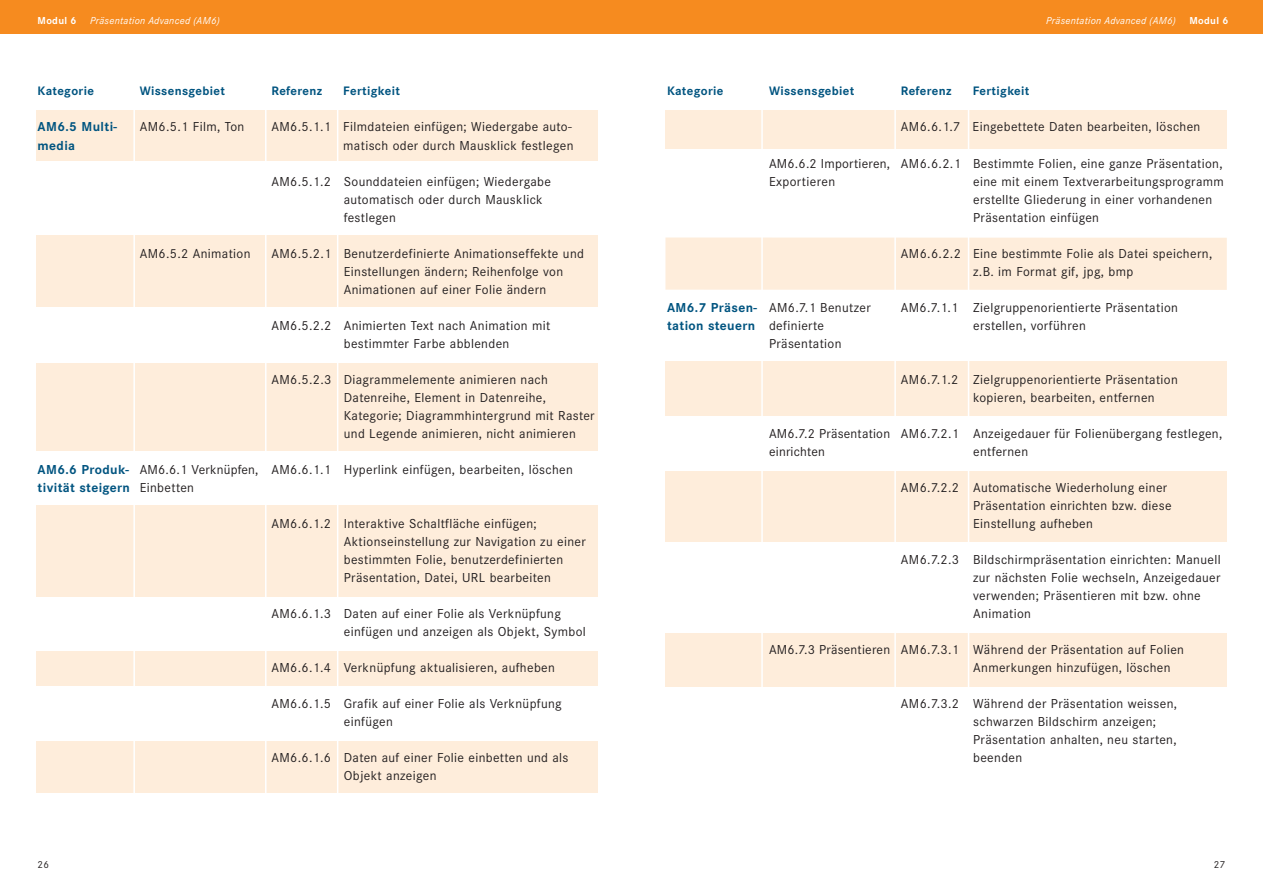
<style>
.page{position:relative;width:1263px;height:893px;background:#fff}
.page>*{position:absolute;margin:0;border:0;box-sizing:border-box;transform-origin:0 0}
.t1{font:13.5px/18px "Corporate S";letter-spacing:.025em;color:#231f20}
.t2{font:700 13.5px "Corporate S";letter-spacing:.025em;color:#005480}
.t3{font:700 12.75px "Corporate S";letter-spacing:.03em;color:#005480}
.t4{font:italic 10.5px "Corporate S";letter-spacing:.025em;color:#fff}
.t5{font:700 10.5px "Corporate S";letter-spacing:.03em;color:#fff}
.t6{font:10.5px "Corporate S";color:#231f20}
.s1{font-weight:700;color:#005480}
.s2{font-weight:400;color:#231f20}
</style>
<div class="page">
<div style="left:631px;top:0;width:632px;height:34px;background:#f68b1f"></div>
<div style="left:0;top:0;width:631px;height:34px;background:#f68b1f"></div>
<div style="left:36px;top:111px;width:561px;height:50px;background:#feeddb"></div>
<div style="left:36px;top:235px;width:561px;height:72px;background:#feeddb"></div>
<div style="left:36px;top:651px;width:561px;height:35px;background:#feeddb"></div>
<div style="left:36px;top:742px;width:561px;height:51px;background:#feeddb"></div>
<div style="left:36px;top:363px;width:561px;height:88px;background:#feeddb"></div>
<div style="left:36px;top:505px;width:561px;height:91px;background:#feeddb"></div>
<hr style="left:265px;top:84px;width:1px;height:790px;background:#fff">
<hr style="left:337px;top:97px;width:1px;height:768px;background:#fff">
<hr style="left:133px;top:105px;width:2px;height:759px;background:#fff">
<div style="left:665px;top:111px;width:562px;height:38px;background:#feeddb"></div>
<div style="left:665px;top:237px;width:562px;height:53px;background:#feeddb"></div>
<div style="left:665px;top:471px;width:562px;height:71px;background:#feeddb"></div>
<div style="left:665px;top:633px;width:562px;height:53px;background:#feeddb"></div>
<div style="left:665px;top:361px;width:562px;height:54px;background:#feeddb"></div>
<hr style="left:894px;top:86px;width:2px;height:775px;background:#fff">
<hr style="left:968px;top:100px;width:1px;height:730px;background:#fff">
<hr style="left:761px;top:107px;width:2px;height:735px;background:#fff">
<p class="t5" style="left:38px;top:17px;width:40px">Modul 6</p>
<p class="t4" style="left:90px;top:17px;width:131px">Präsentation Advanced (AM6)</p>
<p class="t4" style="left:1046px;top:17px;width:131px">Präsentation Advanced (AM6)</p>
<p class="t5" style="left:1189px;top:17px;width:40px">Modul 6</p>
<p class="t3" style="left:38px;top:87px;width:58px">Kategorie</p>
<p class="t3" style="left:140px;top:87px;width:87px">Wissensgebiet</p>
<p class="t3" style="left:272px;top:87px;width:52px">Referenz</p>
<p class="t3" style="left:343px;top:87px;width:58px">Fertigkeit</p>
<p class="t2" style="left:38px;top:122px;width:81px">AM6.5 Multi-</p>
<p class="t1" style="left:140px;top:119px;width:106px">AM6.5.1 Film, Ton</p>
<p class="t1" style="left:271px;top:119px;width:302px">AM6.5.1.1 Filmdateien einfügen; Wiedergabe auto-</p>
<p class="t2" style="left:38px;top:140px;width:39px">media</p>
<p class="t1" style="left:343px;top:137px;width:232px">matisch oder durch Mausklick festlegen</p>
<p class="t1" style="left:344px;top:173px;width:209px;text-indent:-72px">AM6.5.1.2 Sounddateien einfügen; Wiedergabe automatisch oder durch Mausklick festlegen</p>
<p class="t1" style="left:140px;top:245px;width:112px">AM6.5.2 Animation</p>
<p class="t1" style="left:344px;top:245px;width:242px;text-indent:-72px">AM6.5.2.1 Benutzerdefinierte Animationseffekte und<br>Einstellungen ändern; Reihenfolge von<br>Animationen auf einer Folie ändern</p>
<p class="t1" style="left:344px;top:317px;width:208px;text-indent:-72px">AM6.5.2.2 Animierten Text nach Animation mit bestimmter Farbe abblenden</p>
<p class="t1" style="left:344px;top:371px;width:252px;text-indent:-72px">AM6.5.2.3 Diagrammelemente animieren nach Datenreihe, Element in Datenreihe, Kategorie; Diagrammhintergrund mit Raster und Legende animieren, nicht animieren</p>
<p class="t1" style="left:38px;top:461px;width:537px"><span class="s1">AM6.6 Produk-</span> AM6.6.1 Verknüpfen, AM6.6.1.1 Hyperlink einfügen, bearbeiten, löschen <span class="s1">tivität steigern</span> Einbetten</p>
<p class="t1" style="left:344px;top:515px;width:243px;text-indent:-72px">AM6.6.1.2 Interaktive Schaltfläche einfügen; Aktionseinstellung zur Navigation zu einer bestimmten Folie, benutzerdefinierten Präsentation, Datei, URL bearbeiten</p>
<p class="t1" style="left:344px;top:605px;width:243px;text-indent:-72px">AM6.6.1.3 Daten auf einer Folie als Verknüpfung einfügen und anzeigen als Objekt, Symbol</p>
<p class="t1" style="left:271px;top:659px;width:285px">AM6.6.1.4 Verknüpfung aktualisieren, aufheben</p>
<p class="t1" style="left:344px;top:695px;width:219px;text-indent:-72px">AM6.6.1.5 Grafik auf einer Folie als Verknüpfung einfügen</p>
<p class="t1" style="left:344px;top:749px;width:226px;text-indent:-72px">AM6.6.1.6 Daten auf einer Folie einbetten und als<br>Objekt anzeigen</p>
<p class="t3" style="left:667px;top:87px;width:58px">Kategorie</p>
<p class="t3" style="left:769px;top:87px;width:87px">Wissensgebiet</p>
<p class="t3" style="left:901px;top:87px;width:52px">Referenz</p>
<p class="t3" style="left:973px;top:87px;width:58px">Fertigkeit</p>
<p class="t1" style="left:901px;top:119px;width:301px">AM6.6.1.7 Eingebettete Daten bearbeiten, löschen</p>
<p class="t1" style="left:769px;top:155px;width:455px">AM6.6.2 Importieren, AM6.6.2.1 Bestimmte Folien, eine ganze Präsentation,<br>Exportieren</p>
<p class="t1" style="left:973px;top:173px;width:252px">eine mit einem Textverarbeitungsprogramm erstellte Gliederung in einer vorhandenen<br>Präsentation einfügen</p>
<p class="t1" style="left:901px;top:245px;width:313px;text-align:center">AM6.6.2.2 Eine bestimmte Folie als Datei speichern, z.B. im Format gif, jpg, bmp</p>
<p class="t1" style="left:667px;top:299px;width:205px"><span class="s1">AM6.7 Präsen-</span> AM6.7.1 Benutzer</p>
<p class="t1" style="left:901px;top:299px;width:279px">AM6.7.1.1 Zielgruppenorientierte Präsentation</p>
<p class="t2" style="left:667px;top:320px;width:159px">tation steuern <span class="s2">definierte</span></p>
<p class="t1" style="left:973px;top:317px;width:114px">erstellen, vorführen</p>
<p class="t1" style="left:769px;top:335px;width:74px">Präsentation</p>
<p class="t1" style="left:973px;top:371px;width:206px;text-indent:-72px">AM6.7.1.2 Zielgruppenorientierte Präsentation kopieren, bearbeiten, entfernen</p>
<p class="t1" style="left:769px;top:425px;width:455px">AM6.7.2 Präsentation AM6.7.2.1 Anzeigedauer für Folienübergang festlegen, einrichten</p>
<p class="t1" style="left:973px;top:443px;width:57px">entfernen</p>
<p class="t1" style="left:973px;top:479px;width:200px;text-indent:-72px">AM6.7.2.2 Automatische Wiederholung einer<br>Präsentation einrichten bzw. diese<br>Einstellung aufheben</p>
<p class="t1" style="left:973px;top:551px;width:249px;text-indent:-72px">AM6.7.2.3 Bildschirmpräsentation einrichten: Manuell zur nächsten Folie wechseln, Anzeigedauer verwenden; Präsentieren mit bzw. ohne Animation</p>
<p class="t1" style="left:973px;top:641px;width:212px;text-indent:-204px">AM6.7.3 Präsentieren AM6.7.3.1 Während der Präsentation auf Folien<br>Anmerkungen hinzufügen, löschen</p>
<p class="t1" style="left:973px;top:695px;width:205px;text-indent:-72px">AM6.7.3.2 Während der Präsentation weissen, schwarzen Bildschirm anzeigen;<br>Präsentation anhalten, neu starten, beenden</p>
<p class="t6" style="left:38px;top:861px;width:13px">26</p>
<p class="t6" style="left:1214px;top:861px;width:13px">27</p>
</div>
